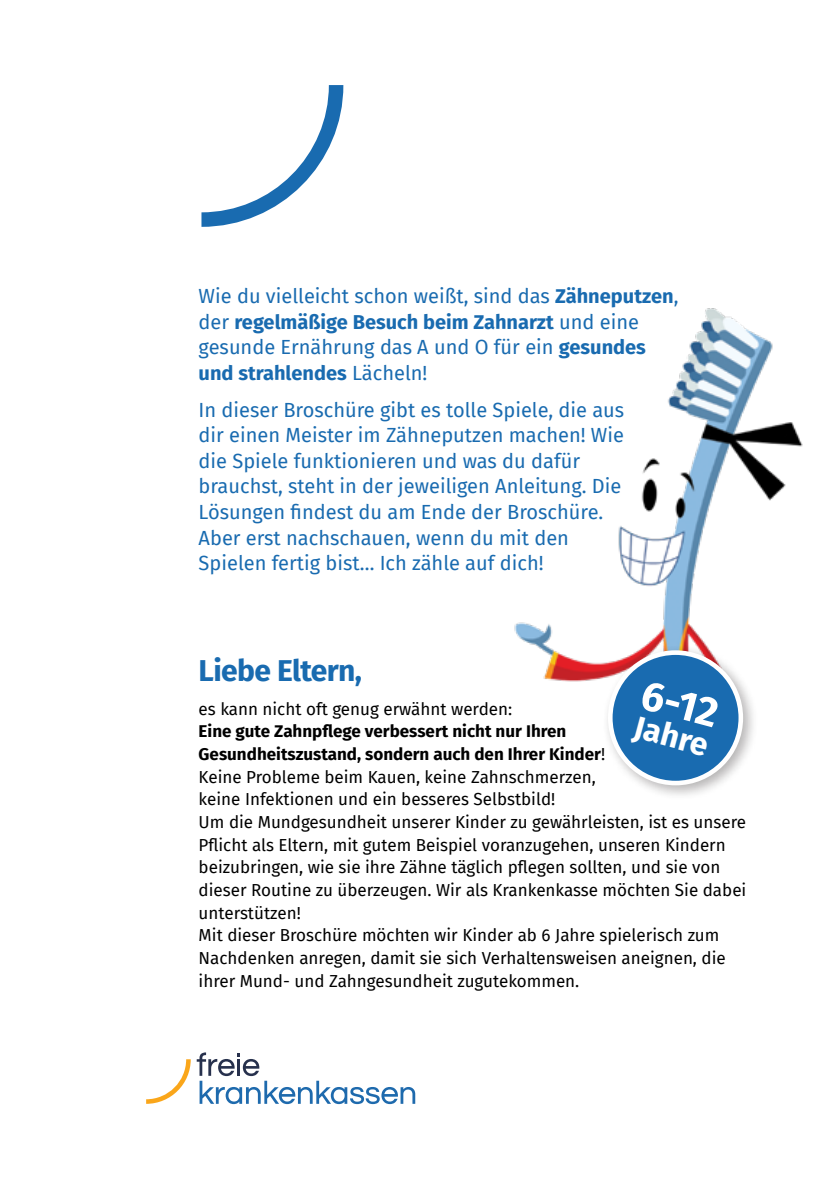
<style>
.page{position:relative;width:840px;height:1191px;background:#fff}
.page>*{position:absolute;margin:0;border:0;box-sizing:border-box;transform-origin:0 0}
.t1{font:700 41.4px "Fira Sans";color:#fff}
.t2{font:700 32px "Fira Sans";color:#fff}
.t3{font:700 30px "Fira Sans";letter-spacing:-.02em;color:#196bb0}
.t4{font:20px/25.6px "Fira Sans";color:#196bb0}
.t5{font:17px/22.6px "Fira Sans";color:#000}
.s1{font-weight:700}
</style>
<div class="page">
<img style="left:514px;top:308px;width:289px;height:374px">
<div style="left:601px;top:644px;width:156px;height:156px;background:#0b0506;opacity:.3"></div>
<div style="left:610px;top:652px;width:130px;height:131px;background:#196bb0;border-radius:50%"></div>
<div style="left:607px;top:650px;width:135px;height:135px;border:5px solid #fff;border-radius:50%"></div>
<svg style="left:201px;top:85px;width:142px;height:142px"></svg>
<svg style="left:146px;top:1053px;width:269px;height:51px"></svg>
<p class="t4" style="left:198px;top:283px;width:481px">Wie du vielleicht schon weißt, sind das <span class="s1">Zähneputzen</span>, der <span class="s1">regelmäßige Besuch beim Zahnarzt</span> und eine gesunde Ernährung das A und O für ein <span class="s1">gesundes und strahlendes</span> Lächeln!</p>
<p class="t4" style="left:198px;top:396px;width:427px">In dieser Broschüre gibt es tolle Spiele, die aus dir einen Meister im Zähneputzen machen! Wie die Spiele funktionieren und was du dafür brauchst, steht in der jeweiligen Anleitung. Die Lösungen findest du am Ende der Broschüre.<br>Aber erst nachschauen, wenn du mit den Spielen fertig bist… Ich zähle auf dich!</p>
<h3 class="t3" style="left:198px;top:645px;width:165px">Liebe Eltern,</h3>
<p class="t5" style="left:198px;top:697px;width:315px">es kann nicht oft genug erwähnt werden:</p>
<p class="t5" style="left:198px;top:719px;width:549px"><span class="s1">Eine gute Zahnpflege verbessert nicht nur Ihren<br>Gesundheitszustand, sondern auch den Ihrer Kinder</span>!<br>Keine Probleme beim Kauen, keine Zahnschmerzen,<br>keine Infektionen und ein besseres Selbstbild!<br>Um die Mundgesundheit unserer Kinder zu gewährleisten, ist es unsere Pflicht als Eltern, mit gutem Beispiel voranzugehen, unseren Kindern beizubringen, wie sie ihre Zähne täglich pflegen sollten, und sie von dieser Routine zu überzeugen. Wir als Krankenkasse möchten Sie dabei unterstützen!<br>Mit dieser Broschüre möchten wir Kinder ab 6 Jahre spielerisch zum Nachdenken anregen, damit sie sich Verhaltensweisen aneignen, die ihrer Mund- und Zahngesundheit zugutekommen.</p>
<h1 class="t1" style="left:651px;top:660px;width:79px;rotate:15deg">6-12</h1>
<h2 class="t2" style="left:641px;top:700px;width:77px;rotate:15deg">Jahre</h2>
</div>
